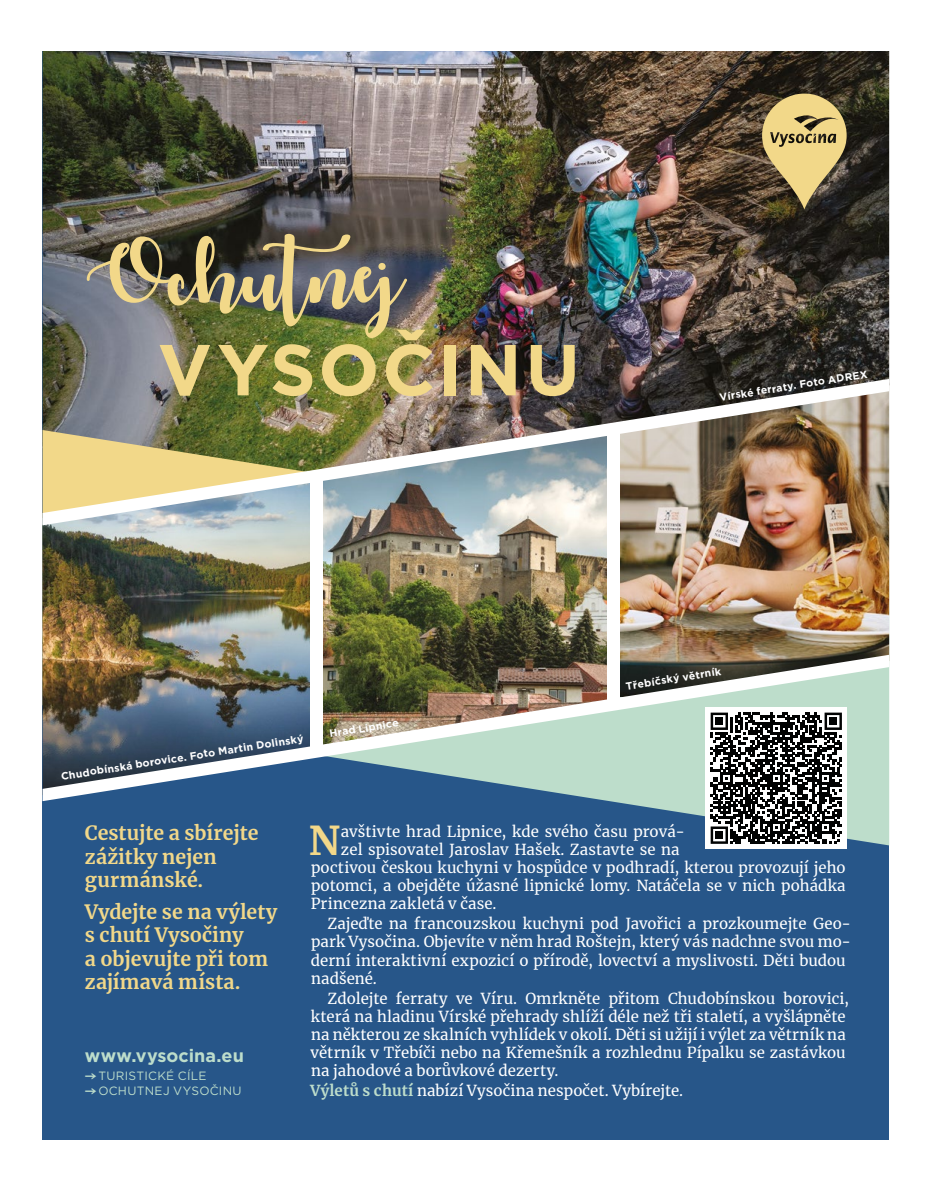
<style>
.page{position:relative;width:936px;height:1191px;background:#fff}
.page>*{position:absolute;margin:0;border:0;box-sizing:border-box;transform-origin:0 0}
.t1{font:700 72px "Gotham";color:#f2d889}
.t2{font:700 39.3px "Merriweather";color:#f2d889}
.t3{font:700 19.5px/23.4px "Merriweather";color:#f2d889}
.t4{font:700 18px "Gotham";letter-spacing:.005em;color:#bdddcb}
.t5{font:15px/18px "Merriweather";letter-spacing:.005em;color:#fff}
.t6{font:12px/14.4px "Gotham";letter-spacing:.02em;color:#bdddcb}
.t7{font:700 10.5px "Gotham";color:#fff}
.s1{font-weight:700;color:#bdddcb}
</style>
<div class="page">
<div style="left:43px;top:51px;width:846px;height:1089px;background:#275689"></div>
<img style="left:43px;top:51px;width:846px;height:328px">
<svg style="left:609px;top:801px;width:280px;height:44px"></svg>
<img style="left:620px;top:525px;width:269px;height:130px">
<img style="left:322px;top:525px;width:285px;height:130px">
<div style="left:607px;top:428px;width:13px;height:276px;background:#fff"></div>
<img style="left:43px;top:525px;width:267px;height:130px">
<div style="left:310px;top:475px;width:12px;height:276px;background:#fff"></div>
<img style="left:43px;top:655px;width:846px;height:146px">
<img style="left:43px;top:379px;width:846px;height:146px">
<img style="left:87px;top:234px;width:320px;height:104px">
<svg style="left:761px;top:94px;width:85px;height:116px;background:#a69460"></svg>
<svg style="left:705px;top:707px;width:141px;height:141px;background:#757676"></svg>
<h1 class="t1" style="left:158px;top:322px;width:423px">Vysočinu</h1>
<p class="t7" style="left:718px;top:390px;width:151px;rotate:-9deg">Vírské ferraty. Foto ADr ex</p>
<p class="t7" style="left:60px;top:769px;width:247px;rotate:-9deg">Chudobínská borovice. Foto Martin Dolinský</p>
<p class="t7" style="left:328px;top:727px;width:71px;rotate:-9deg">Hrad Lipnice</p>
<p class="t7" style="left:625px;top:679px;width:98px;rotate:-9deg">Třebíčský větrník</p>
<h3 class="t3" style="left:85px;top:821px;width:175px">Cestujte a sbírejte zážitky nejen gurmánské.</h3>
<h3 class="t3" style="left:85px;top:899px;width:194px">Vydejte se na výlety s chutí Vysočiny<br>a objevujte při tom zajímavá místa.</h3>
<p class="t4" style="left:85px;top:1043px;width:160px">www.vysocina.eu</p>
<p class="t6" style="left:98px;top:1068px;width:145px">TURISTICKÉ CÍLE<br>OCHUTNEJ VYSOČINU</p>
<h2 class="t2" style="left:309px;top:814px;width:33px">N</h2>
<p class="t5" style="left:341px;top:822px;width:345px">avštivte hrad Lipnice, kde svého času prová-</p>
<p class="t5" style="left:341px;top:840px;width:340px">zel spisovatel Jaroslav Hašek. Zastavte se na</p>
<p class="t5" style="left:311px;top:858px;width:536px">poctivou českou kuchyni v hospůdce v podhradí, kterou provozují jeho</p>
<p class="t5" style="left:311px;top:876px;width:536px">potomci, a obejděte úžasné lipnické lomy. Natáčela se v nich pohádka</p>
<p class="t5" style="left:311px;top:894px;width:187px">Princezna zakletá v čase.</p>
<p class="t5" style="left:311px;top:914px;width:541px;text-indent:17px">Zajeďte na francouzskou kuchyni pod Javořici a prozkoumejte Geo&shy;park Vysočina. Objevíte v něm hrad Roštejn, který vás nadchne svou mo&shy;derní interaktivní expozicí o přírodě, lovectví a myslivosti. Děti budou nadšené.</p>
<p class="t5" style="left:310px;top:988px;width:540px;text-indent:17px">Zdolejte ferraty ve Víru. Omrkněte přitom Chudobínskou borovici, která na hladinu Vírské přehrady shlíží déle než tři staletí, a vyšlápněte na některou ze skalních vyhlídek v okolí. Děti si užijí i výlet za větrník na větrník v Třebíči nebo na Křemešník a rozhlednu Pípalku se zastávkou na jahodové a borůvkové dezerty.</p>
<p class="t5" style="left:310px;top:1081px;width:374px"><span class="s1">Výletů s chutí</span> nabízí Vysočina nespočet. Vybírejte.</p>
</div>
